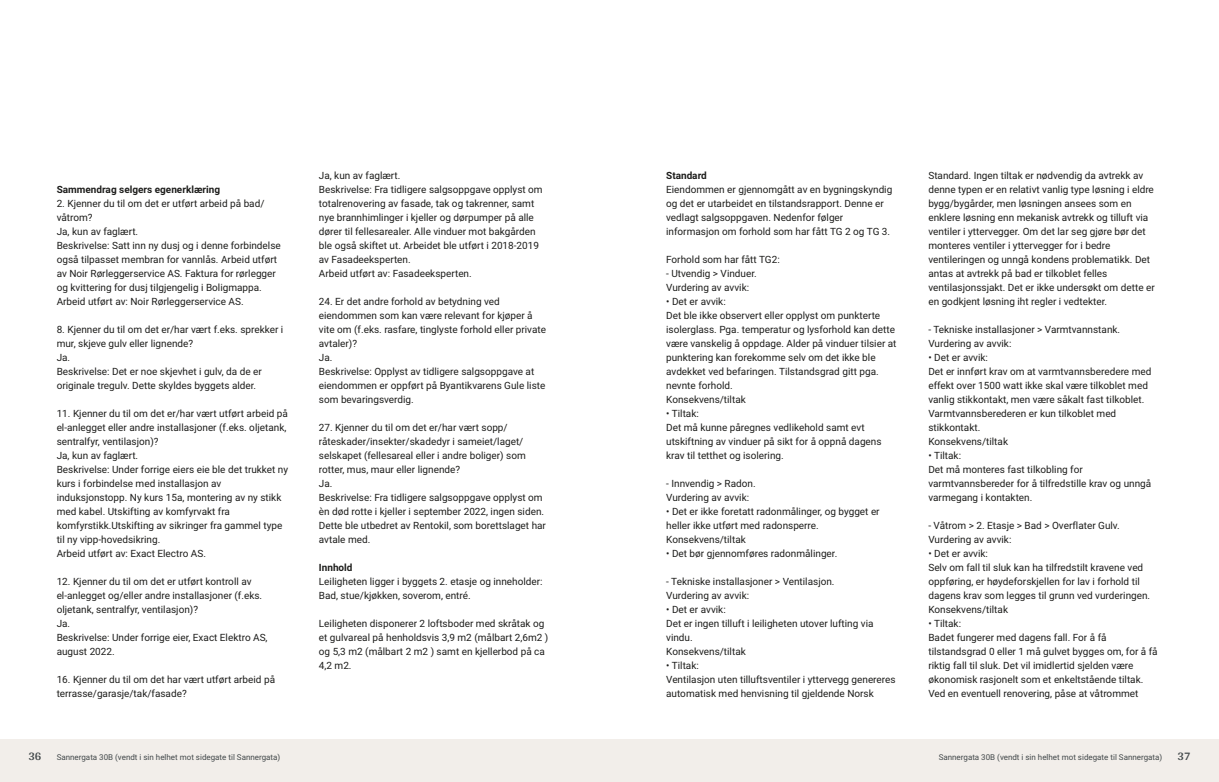
<style>
.page{position:relative;width:1219px;height:782px;background:#fff}
.page>*{position:absolute;margin:0;border:0;box-sizing:border-box;transform-origin:0 0}
.t1{font:700 12px "Arya";color:#414749}
.t2{font:10px/14px "Roboto Vitec";color:#1d1d1b}
.t3{font:700 10px "Roboto Vitec";color:#1d1d1b}
.t4{font:8px "Roboto Vitec";color:#414749}
</style>
<div class="page">
<div style="left:0;top:739px;width:612px;height:42px;background:#f2eeea"></div>
<div style="left:607px;top:739px;width:612px;height:42px;background:#f2eeea"></div>
<p class="t3" style="left:57px;top:182px;width:165px">Sammendrag selgers egenerklæring</p>
<p class="t2" style="left:57px;top:195px;width:226px">2. Kjenner du til om det er utført arbeid på bad/ våtrom?<br>Ja, kun av faglært.<br>Beskrivelse: Satt inn ny dusj og i denne forbindelse også tilpasset membran for vannlås. Arbeid utført av Noir Rørleggerservice AS. Faktura for rørlegger og kvittering for dusj tilgjengelig i Boligmappa.<br>Arbeid utført av: Noir Rørleggerservice AS.</p>
<p class="t2" style="left:57px;top:321px;width:228px">8. Kjenner du til om det er/ har vært f.eks. sprekker i mur, skjeve gulv eller lignende?<br>Ja.<br>Beskrivelse: Det er noe skjevhet i gulv, da de er originale tregulv. Dette skyldes byggets alder.</p>
<p class="t2" style="left:57px;top:405px;width:233px">11. Kjenner du til om det er/ har vært utført arbeid på el‑anlegget eller andre installasjoner (f.eks. oljetank, sentralfyr, ventilasjon)?<br>Ja, kun av faglært.<br>Beskrivelse: Under forrige eiers eie ble det trukket ny kurs i forbindelse med installasjon av induksjonstopp. Ny kurs 15a, montering av ny stikk med kabel. Utskifting av komfyrvakt fra komfyrstikk.Utskifting av sikringer fra gammel type til ny vipp‑hovedsikring.<br>Arbeid utført av: Exact Electro AS.</p>
<p class="t2" style="left:57px;top:573px;width:212px">12. Kjenner du til om det er utført kontroll av el‑anlegget og/ eller andre installasjoner (f.eks. oljetank, sentralfyr, ventilasjon)?<br>Ja.<br>Beskrivelse: Under forrige eier, Exact Elektro AS, august 2022.</p>
<p class="t2" style="left:57px;top:671px;width:220px">16. Kjenner du til om det har vært utført arbeid på terrasse/ garasje/ tak/ fasade?</p>
<p class="t1" style="left:28px;top:749px;width:15px">36</p>
<p class="t4" style="left:57px;top:751px;width:225px">Sannergata 30B (vendt i sin helhet mot sidegate til Sannergata)</p>
<p class="t2" style="left:319px;top:167px;width:225px">Ja, kun av faglært.<br>Beskrivelse: Fra tidligere salgsoppgave opplyst om totalrenovering av fasade, tak og takrenner, samt nye brannhimlinger i kjeller og dørpumper på alle dører til fellesarealer. Alle vinduer mot bakgården ble også skiftet ut. Arbeidet ble utført i 2018‑2019 av Fasadeeksperten.<br>Arbeid utført av: Fasadeeksperten.</p>
<p class="t2" style="left:319px;top:293px;width:229px">24. Er det andre forhold av betydning ved eiendommen som kan være relevant for kjøper å vite om (f.eks. rasfare, tinglyste forhold eller private avtaler)?<br>Ja.<br>Beskrivelse: Opplyst av tidligere salgsoppgave at eiendommen er oppført på Byantikvarens Gule liste som bevaringsverdig.</p>
<p class="t2" style="left:319px;top:419px;width:229px">27. Kjenner du til om det er/ har vært sopp/ råteskader/ insekter/ skadedyr i sameiet/ laget/ selskapet (fellesareal eller i andre boliger) som rotter, mus, maur eller lignende?<br>Ja.<br>Beskrivelse: Fra tidligere salgsoppgave opplyst om èn død rotte i kjeller i september 2022, ingen siden.<br>Dette ble utbedret av Rentokil, som borettslaget har avtale med.</p>
<p class="t3" style="left:319px;top:560px;width:35px">Innhold</p>
<p class="t2" style="left:319px;top:573px;width:225px">Leiligheten ligger i byggets 2. etasje og inneholder:<br>Bad, stue/ kjøkken, soverom, entré.</p>
<p class="t2" style="left:319px;top:615px;width:231px">Leiligheten disponerer 2 loftsboder med skråtak og et gulvareal på henholdsvis 3,9 m2 (målbart 2,6m2 ) og 5,3 m2 (målbart 2 m2 ) samt en kjellerbod på ca 4,2 m2.</p>
<p class="t3" style="left:666px;top:168px;width:42px">Standard</p>
<p class="t2" style="left:666px;top:181px;width:228px">Eiendommen er gjennomgått av en bygningskyndig og det er utarbeidet en tilstandsrapport. Denne er vedlagt salgsoppgaven. Nedenfor følger informasjon om forhold som har fått TG 2 og TG 3.</p>
<p class="t2" style="left:666px;top:251px;width:115px">Forhold som har fått TG2: ‑ Utvendig &gt; Vinduer.<br>Vurdering av avvik:</p>
<p class="t2" style="left:666px;top:293px;width:232px">• Det er avvik:<br>Det ble ikke observert eller opplyst om punkterte isolerglass. Pga. temperatur og lysforhold kan dette være vanskelig å oppdage. Alder på vinduer tilsier at punktering kan forekomme selv om det ikke ble avdekket ved befaringen. Tilstandsgrad gitt pga. nevnte forhold.<br>Konsekvens/ tiltak</p>
<p class="t2" style="left:666px;top:405px;width:217px">• Tiltak:<br>Det må kunne påregnes vedlikehold samt evt utskiftning av vinduer på sikt for å oppnå dagens krav til tetthet og isolering.</p>
<p class="t2" style="left:666px;top:475px;width:91px">‑ Innvendig &gt; Radon.<br>Vurdering av avvik:</p>
<p class="t2" style="left:666px;top:503px;width:215px">• Det er ikke foretatt radonmålinger, og bygget er heller ikke utført med radonsperre.<br>Konsekvens/ tiltak</p>
<p class="t2" style="left:666px;top:545px;width:173px">• Det bør gjennomføres radonmålinger.</p>
<p class="t2" style="left:666px;top:573px;width:170px">‑ Tekniske installasjoner &gt; Ventilasjon.<br>Vurdering av avvik:</p>
<p class="t2" style="left:666px;top:601px;width:209px">• Det er avvik:<br>Det er ingen tilluft i leiligheten utover lufting via vindu.<br>Konsekvens/ tiltak</p>
<p class="t2" style="left:666px;top:657px;width:231px">• Tiltak:<br>Ventilasjon uten tilluftsventiler i yttervegg genereres automatisk med henvisning til gjeldende Norsk</p>
<p class="t2" style="left:928px;top:167px;width:228px">Standard. Ingen tiltak er nødvendig da avtrekk av denne typen er en relativt vanlig type løsning i eldre bygg/ bygårder, men løsningen ansees som en enklere løsning enn mekanisk avtrekk og tilluft via ventiler i yttervegger. Om det lar seg gjøre bør det monteres ventiler i yttervegger for i bedre ventileringen og unngå kondens problematikk. Det antas at avtrekk på bad er tilkoblet felles ventilasjonssjakt. Det er ikke undersøkt om dette er en godkjent løsning iht regler i vedtekter.</p>
<p class="t2" style="left:928px;top:321px;width:193px">‑ Tekniske installasjoner &gt; Varmtvannstank.<br>Vurdering av avvik:</p>
<p class="t2" style="left:928px;top:349px;width:225px">• Det er avvik:<br>Det er innført krav om at varmtvannsberedere med effekt over 1500 watt ikke skal være tilkoblet med vanlig stikkontakt, men være såkalt fast tilkoblet.<br>Varmtvannsberederen er kun tilkoblet med stikkontakt.<br>Konsekvens/ tiltak</p>
<p class="t2" style="left:928px;top:447px;width:224px">• Tiltak:<br>Det må monteres fast tilkobling for varmtvannsbereder for å tilfredstille krav og unngå varmegang i kontakten.</p>
<p class="t2" style="left:928px;top:517px;width:193px">‑ Våtrom &gt; 2. Etasje &gt; Bad &gt; Overflater Gulv.<br>Vurdering av avvik:</p>
<p class="t2" style="left:928px;top:545px;width:223px">• Det er avvik:<br>Selv om fall til sluk kan ha tilfredstilt kravene ved oppføring, er høydeforskjellen for lav i forhold til dagens krav som legges til grunn ved vurderingen.<br>Konsekvens/ tiltak</p>
<p class="t2" style="left:928px;top:615px;width:231px">• Tiltak:<br>Badet fungerer med dagens fall. For å få tilstandsgrad 0 eller 1 må gulvet bygges om, for å få riktig fall til sluk. Det vil imidlertid sjelden være økonomisk rasjonelt som et enkeltstående tiltak.<br>Ved en eventuell renovering, påse at våtrommet</p>
<p class="t4" style="left:939px;top:751px;width:225px">Sannergata 30B (vendt i sin helhet mot sidegate til Sannergata)</p>
<p class="t1" style="left:1177px;top:749px;width:15px">37</p>
</div>
